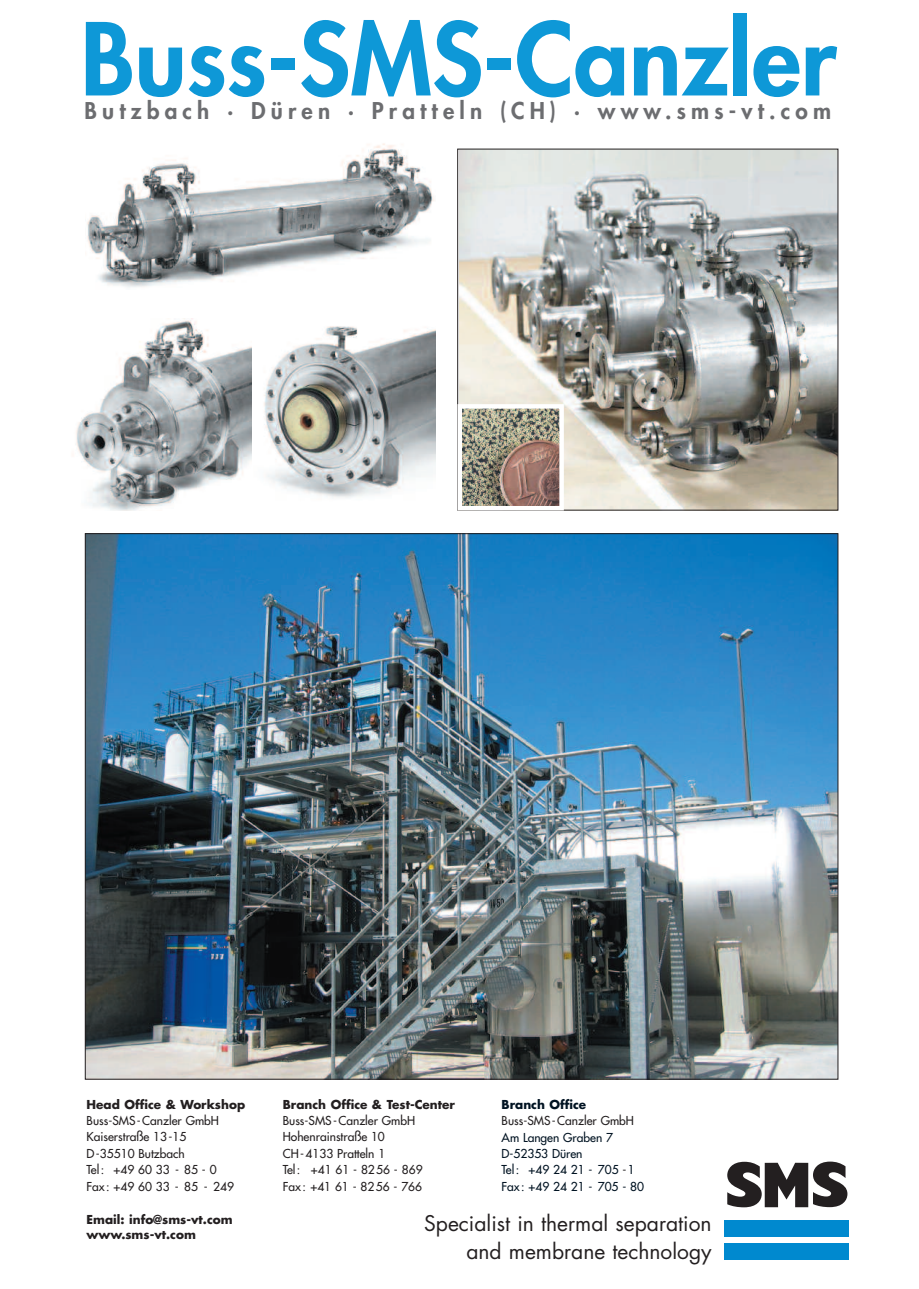
<style>
.page{position:relative;width:919px;height:1289px;background:#fff}
.page>*{position:absolute;margin:0;border:0;box-sizing:border-box;transform-origin:0 0}
.t1{font:800 97.5px "Futura";color:#0e98d7}
.t2{font:800 22.5px "Futura";letter-spacing:.23em;color:#6c6d70}
.t3{font:21px/27.6px "Futura";color:#231f20;text-align:right}
.t4{font:12px/16.4px "Futura";color:#231f20}
.t5{font:700 12px/15.6px "Futura";color:#231f20}
.t6{font:12px/16.4px "Futura";color:#001322}
.t7{font:700 12px "Futura";color:#001322}
.s1{color:#231f20}
</style>
<div class="page">
<img style="left:264px;top:326px;width:172px;height:172px">
<img style="left:87px;top:143px;width:347px;height:145px">
<img style="left:459px;top:151px;width:377px;height:357px">
<img style="left:76px;top:318px;width:175px;height:192px">
<img style="left:462px;top:409px;width:97px;height:96px">
<div style="left:457px;top:404px;width:107px;height:106px;border:4px solid #fff"></div>
<div style="left:724px;top:1220px;width:124px;height:16px;background:#0089cf"></div>
<div style="left:724px;top:1243px;width:124px;height:17px;background:#0089cf"></div>
<svg style="left:727px;top:1161px;width:120px;height:46px"></svg>
<img style="left:87px;top:535px;width:749px;height:542px">
<h1 class="t1" style="left:81px;top:13px;width:757px">Buss-SMS-Canzler</h1>
<h2 class="t2" style="left:84px;top:100px;width:748px">Butzbach · Düren · Pratteln (CH) · www.sms-vt.com</h2>
<p class="t5" style="left:87px;top:1097px;width:160px">Head Office &amp; Workshop</p>
<p class="t4" style="left:87px;top:1113px;width:149px">Buss-SMS-Canzler GmbH<br>Kaiserstraße 13-15<br>D-35510 Butzbach<br>Tel: +49 60 33 - 85 - 0<br>Fax: +49 60 33 - 85 - 249</p>
<p class="t5" style="left:87px;top:1212px;width:147px">Email: info@sms-vt.com www.sms-vt.com</p>
<p class="t5" style="left:283px;top:1097px;width:174px">Branch Office &amp; Test-Center</p>
<p class="t4" style="left:283px;top:1113px;width:141px">Buss-SMS-Canzler GmbH<br>Hohenrainstraße 10<br>CH-4133 Pratteln 1<br>Tel: +41 61 - 8256 - 869<br>Fax: +41 61 - 8256 - 766</p>
<p class="t7" style="left:501px;top:1099px;width:86px">Branch Office</p>
<p class="t4" style="left:501px;top:1113px;width:134px">Buss-SMS-Canzler GmbH</p>
<p class="t6" style="left:501px;top:1129px;width:144px">Am Langen Graben 7<br>D-52353 Düren<br>Tel: +49 24 21 - 705 <span class="s1">-</span>1<br>Fax: +49 24 21 - 705 - 80</p>
<h3 class="t3" style="left:424px;top:1211px;width:289px">Specialist in thermal separation and membrane technology</h3>
</div>
